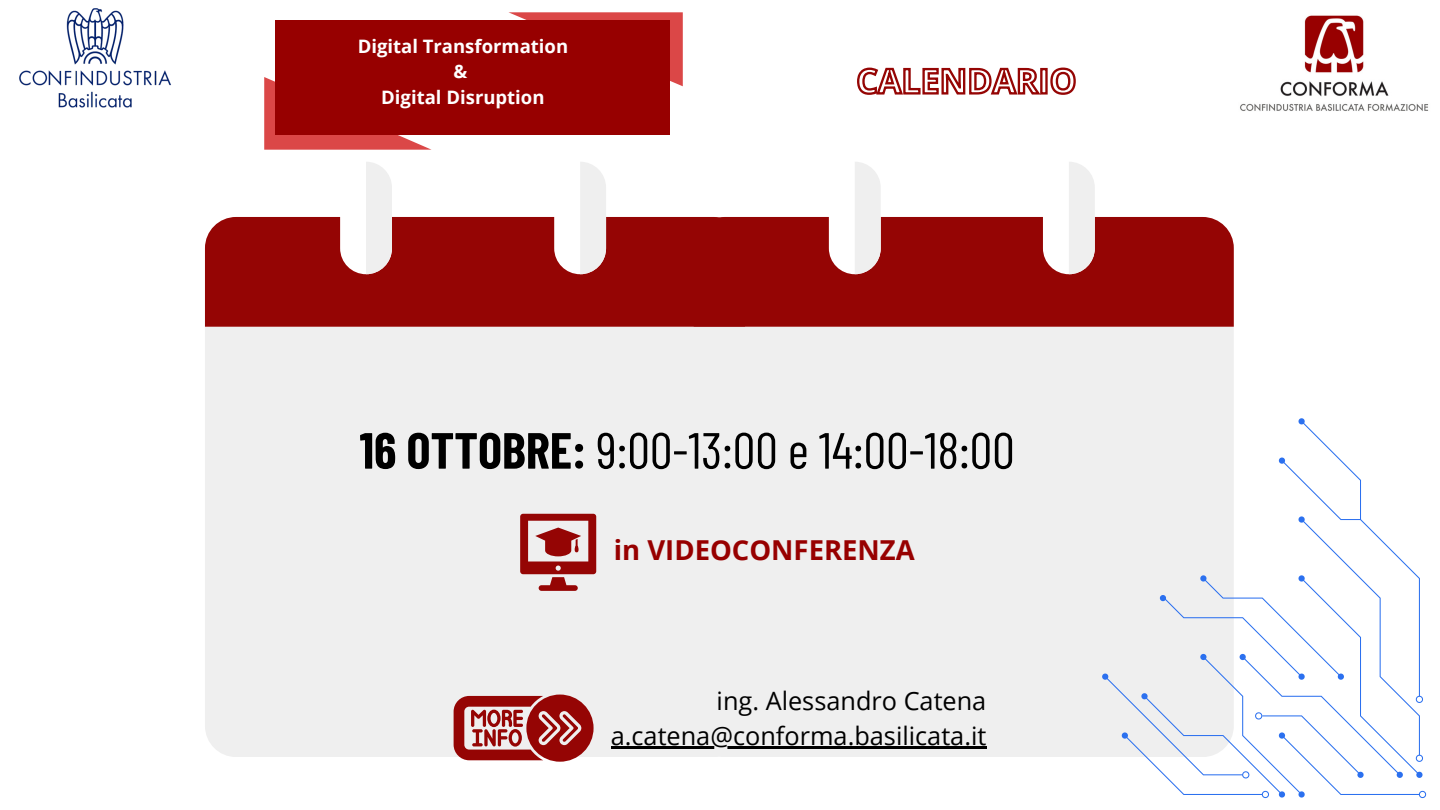
<style>
.page{position:relative;width:1440px;height:810px;background:#fff}
.page>*{position:absolute;margin:0;border:0;box-sizing:border-box;transform-origin:0 0}
.t1{font:50.8px "Barlow Condensed";color:#000}
.t2{font:700 27.5px "Open Sans";color:#970000}
.t3{font:25.3px "Open Sans";color:#000}
.t4{font:700 18.5px "Open Sans";color:#fff}
.s1{font-weight:700}
</style>
<div class="page">
<img style="left:1240px;top:15px;width:189px;height:96px">
<svg style="left:508px;top:12px;width:175px;height:74px"></svg>
<svg style="left:264px;top:77px;width:168px;height:73px"></svg>
<div style="left:275px;top:20px;width:395px;height:114px;background:#970000"></div>
<svg style="left:857px;top:67px;width:219px;height:28px"></svg>
<div style="left:745px;top:327px;width:489px;height:430px;background:#efefef"></div>
<div style="left:745px;top:217px;width:489px;height:110px;background:#950504"></div>
<div style="left:829px;top:162px;width:52px;height:112px;background:#fff;border-radius:26px"></div>
<svg style="left:855px;top:162px;width:26px;height:112px"></svg>
<div style="left:1043px;top:162px;width:52px;height:112px;background:#fff;border-radius:26px"></div>
<svg style="left:1069px;top:162px;width:26px;height:112px"></svg>
<div style="left:205px;top:327px;width:540px;height:430px;background:#efefef"></div>
<div style="left:205px;top:217px;width:540px;height:110px;background:#950504"></div>
<div style="left:340px;top:162px;width:52px;height:112px;background:#fff;border-radius:26px"></div>
<svg style="left:366px;top:162px;width:26px;height:112px"></svg>
<div style="left:554px;top:162px;width:52px;height:112px;background:#fff;border-radius:26px"></div>
<svg style="left:580px;top:162px;width:26px;height:112px"></svg>
<svg style="left:1102px;top:419px;width:324px;height:379px"></svg>
<hr style="left:611px;top:746px;width:375px;height:3px;background:#000">
<svg style="left:454px;top:695px;width:140px;height:67px"></svg>
<svg style="left:520px;top:514px;width:76px;height:76px"></svg>
<img style="left:19px;top:8px;width:152px;height:100px">
<p class="t4" style="left:358px;top:33px;width:212px">Digital Transformation</p>
<p class="t4" style="left:454px;top:59px;width:15px">&amp;</p>
<h1 class="t4" style="left:381px;top:84px;width:165px">Digital Disruption</h1>
<h2 class="t1" style="left:360px;top:418px;width:657px"><span class="s1">16 OTTOBRE:</span> 9:00-13:00 e 14:00-18:00</h2>
<p class="t2" style="left:614px;top:530px;width:303px">in VIDEOCONFERENZA</p>
<p class="t3" style="left:717px;top:683px;width:271px">ing. Alessandro Catena</p>
<p class="t3" style="left:611px;top:718px;width:377px">a.catena@conforma.basilicata.it</p>
</div>
